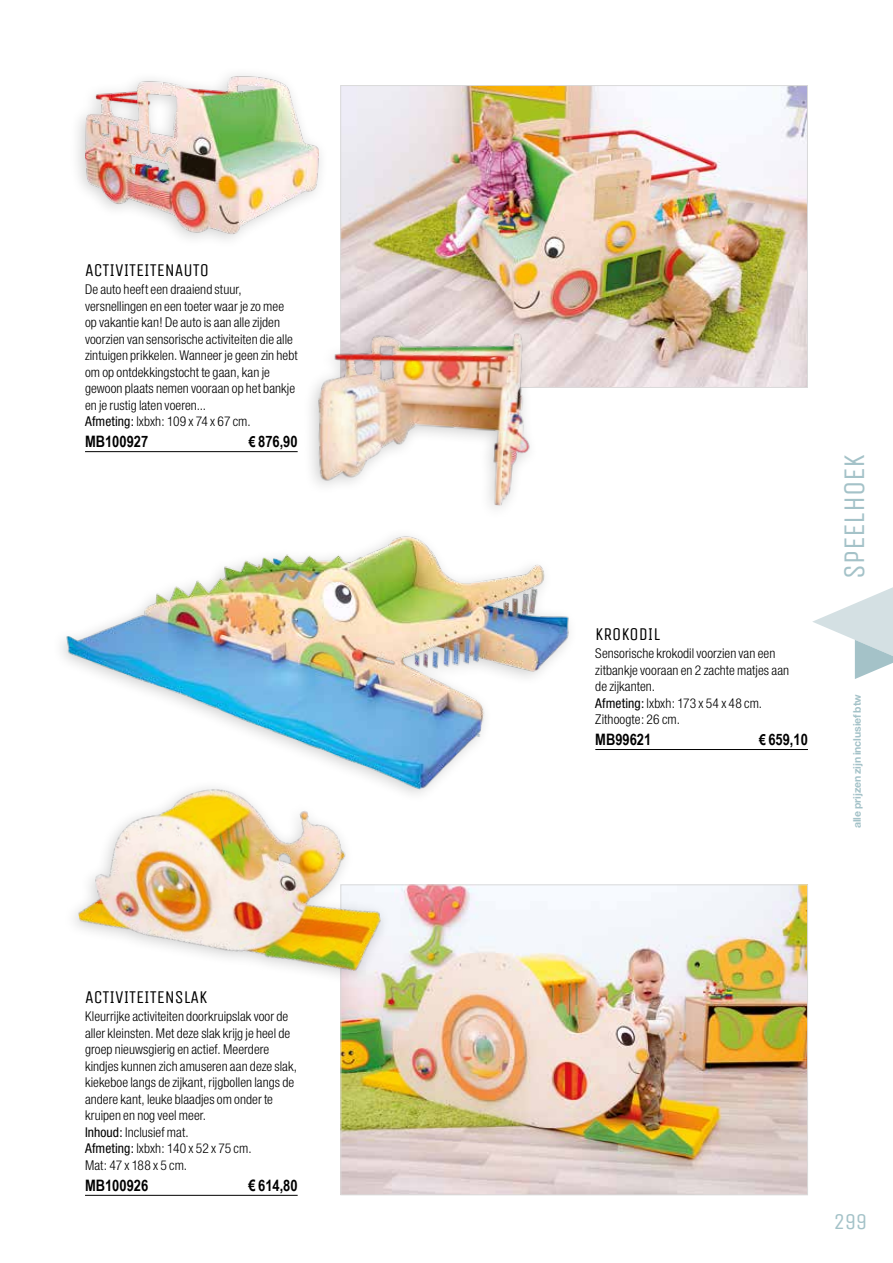
<style>
.page{position:relative;width:893px;height:1263px;background:#fff}
.page>*{position:absolute;margin:0;border:0;box-sizing:border-box;transform-origin:0 0}
.t1{font:30px "Unica One";color:#a4c2c8}
.t2{font:22.5px "Unica One";color:#a4c2c8}
.t3{font:18px "Unica One";color:#000}
.t4{font:700 15.75px "Arial Narrow";color:#000}
.t5{font:300 condensed 13.5px/16.5px "Helvetica Neue";letter-spacing:.005em;color:#000}
.t6{font:700 10.5px "Helvetica Neue";letter-spacing:-.01em;color:#a4c2c8}
.s1{font-weight:400}
.s2{font-size:15px}
</style>
<div class="page">
<svg style="left:812px;top:587px;width:81px;height:92px"></svg>
<hr style="left:595px;top:749px;width:213px;height:1px;background:#000">
<img style="left:62px;top:536px;width:507px;height:256px">
<hr style="left:85px;top:451px;width:213px;height:1px;background:#000">
<hr style="left:85px;top:1195px;width:213px;height:1px;background:#000">
<img style="left:342px;top:87px;width:464px;height:299px">
<img style="left:342px;top:886px;width:464px;height:307px">
<img style="left:85px;top:74px;width:234px;height:162px">
<div style="left:302px;top:324px;width:238px;height:198px;background:#fff"></div>
<img style="left:312px;top:323px;width:226px;height:184px">
<img style="left:62px;top:761px;width:328px;height:261px">
<h3 class="t3" style="left:85px;top:259px;width:126px">ACTIVITEITENAUTO</h3>
<p class="t5" style="left:85px;top:281px;width:214px">De auto heeft een draaiend stuur, versnellingen en een toeter waar je zo mee op vakantie kan! De auto is aan alle zijden voorzien van sensorische activiteiten die alle zintuigen prikkelen. Wanneer je geen zin hebt om op ontdekkingstocht te gaan, kan je gewoon plaats nemen vooraan op het bankje en je rustig laten voeren...<br><span class="s1">Afmeting:</span> lxbxh: 109 x 74 x 67 cm.</p>
<p class="t4" style="left:85px;top:429px;width:65px">MB100927</p>
<p class="t4" style="left:249px;top:429px;width:50px"><span class="s2">€</span> 876,90</p>
<h3 class="t3" style="left:85px;top:986px;width:124px">ACTIVITEITENSLAK</h3>
<p class="t5" style="left:85px;top:1008px;width:214px">Kleurrijke activiteiten doorkruipslak voor de aller kleinsten. Met deze slak krijg je heel de groep nieuwsgierig en actief. Meerdere kindjes kunnen zich amuseren aan deze slak, kiekeboe langs de zijkant, rijgbollen langs de andere kant, leuke blaadjes om onder te kruipen en nog veel meer.<br><span class="s1">Inhoud:</span> Inclusief mat.<br><span class="s1">Afmeting:</span> lxbxh: 140 x 52 x 75 cm.<br>Mat: 47 x 188 x 5 cm.</p>
<p class="t4" style="left:85px;top:1173px;width:65px">MB100926</p>
<p class="t4" style="left:248px;top:1173px;width:51px">€ 614,80</p>
<h3 class="t3" style="left:595px;top:623px;width:66px">KROKODIL</h3>
<p class="t5" style="left:595px;top:645px;width:195px">Sensorische krokodil voorzien van een zitbankje vooraan en 2 zachte matjes aan de zijkanten.<br><span class="s1">Afmeting:</span> lxbxh: 173 x 54 x 48 cm.<br>Zithoogte: 26 cm.</p>
<p class="t4" style="left:595px;top:727px;width:57px">MB99621</p>
<p class="t4" style="left:759px;top:727px;width:50px"><span class="s2">€</span> 659,10</p>
<h1 class="t1" style="left:837px;top:579px;width:127px;rotate:-90deg">SPEELHOEK</h1>
<p class="t6" style="left:851px;top:828px;width:136px;rotate:-90deg">alle prijzen zijn inclusief btw</p>
<h2 class="t2" style="left:833px;top:1208px;width:35px">299</h2>
</div>
